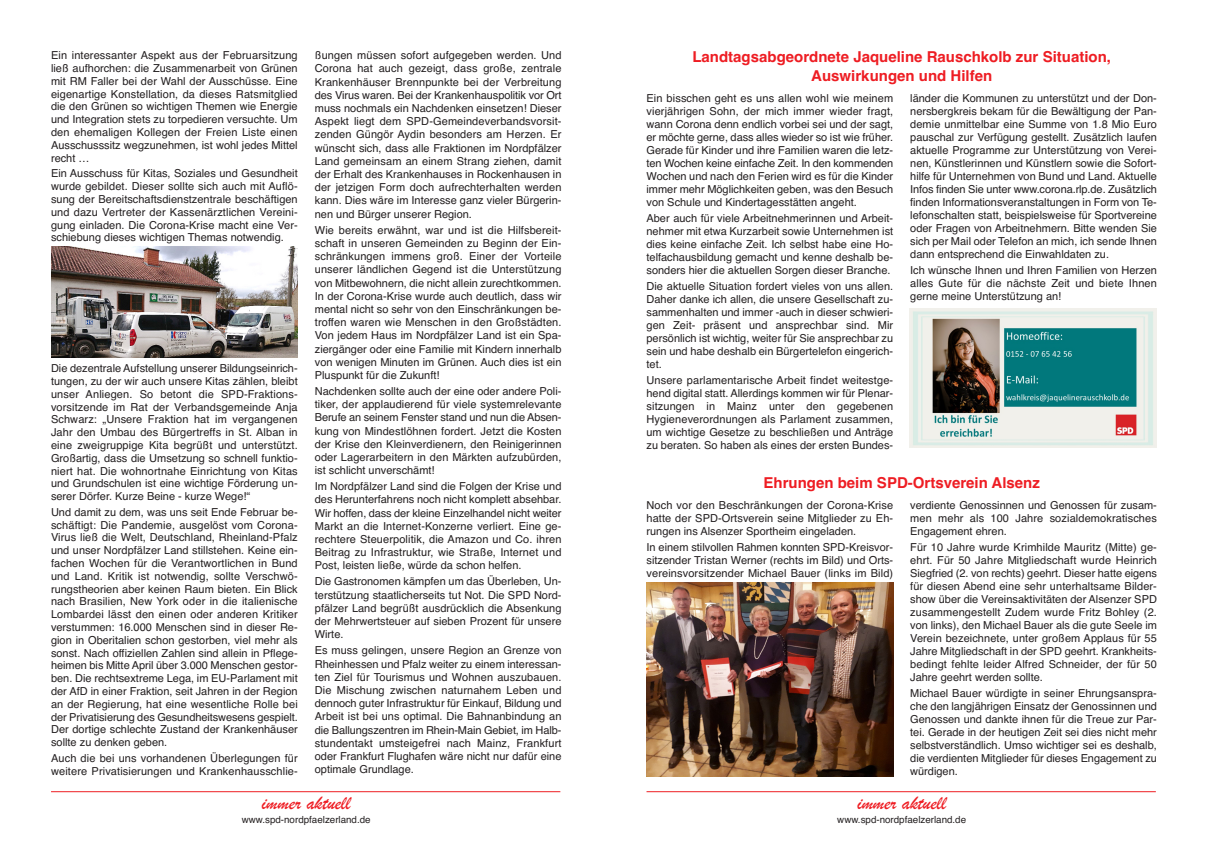
<style>
.page{position:relative;width:1208px;height:859px;background:#fff}
.page>*{position:absolute;margin:0;border:0;box-sizing:border-box;transform-origin:0 0}
.t1{font:20.4px "Brush Script";color:#ee1d23}
.t2{font:700 15px/18.6px "Helvetica";color:#ee1d23;text-align:center}
.t3{font:11px/13px "Helvetica";color:#231f20;text-align:justify}
.t4{font:9.8px "Helvetica";color:#231f20}
</style>
<div class="page">
<hr style="left:51px;top:791px;width:509px;height:1px;background:#ee1d23">
<img style="left:51px;top:247px;width:246px;height:111px">
<hr style="left:646px;top:791px;width:509px;height:1px;background:#ee1d23">
<img style="left:909px;top:309px;width:248px;height:139px">
<img style="left:646px;top:583px;width:247px;height:194px">
<p class="t3" style="left:51px;top:49px;width:248px">Ein interessanter Aspekt aus der Februarsitzung ließ aufhorchen: die Zusammenarbeit von Grünen mit RM Faller bei der Wahl der Ausschüsse. Eine eigenartige Konstellation, da dieses Ratsmitglied die den Grünen so wichtigen Themen wie Energie und Integration stets zu torpedieren versuchte. Um den ehemaligen Kollegen der Freien Liste einen Ausschusssitz wegzunehmen, ist wohl jedes Mittel recht …</p>
<p class="t3" style="left:51px;top:167px;width:248px">Ein Ausschuss für Kitas, Soziales und Gesundheit wurde gebildet. Dieser sollte sich auch mit Auflö&shy;sung der Bereitschaftsdienstzentrale beschäftigen und dazu Vertreter der Kassenärztlichen Vereini&shy;gung einladen. Die Corona-Krise macht eine Ver&shy;schiebung dieses wichtigen Themas notwendig.</p>
<p class="t3" style="left:51px;top:362px;width:248px">Die dezentrale Aufstellung unserer Bildungseinrich&shy;tungen, zu der wir auch unsere Kitas zählen, bleibt unser Anliegen. So betont die SPD-Fraktions&shy;vorsitzende im Rat der Verbandsgemeinde Anja Schwarz: „Unsere Fraktion hat im vergangenen Jahr den Umbau des Bürgertreffs in St. Alban in eine zweigruppige Kita begrüßt und unterstützt.<br>Großartig, dass die Umsetzung so schnell funktio&shy;niert hat. Die wohnortnahe Einrichtung von Kitas und Grundschulen ist eine wichtige Förderung un&shy;serer Dörfer. Kurze Beine - kurze Wege!“</p>
<p class="t3" style="left:51px;top:506px;width:248px">Und damit zu dem, was uns seit Ende Februar be&shy;schäftigt: Die Pandemie, ausgelöst vom Corona-Virus ließ die Welt, Deutschland, Rheinland-Pfalz und unser Nordpfälzer Land stillstehen. Keine ein&shy;fachen Wochen für die Verantwortlichen in Bund und Land. Kritik ist notwendig, sollte Verschwö&shy;rungstheorien aber keinen Raum bieten. Ein Blick nach Brasilien, New York oder in die italienische Lombardei lässt den einen oder anderen Kritiker verstummen: 16.000 Menschen sind in dieser Re&shy;gion in Oberitalien schon gestorben, viel mehr als sonst. Nach offiziellen Zahlen sind allein in Pflege&shy;heimen bis Mitte April über 3.000 Menschen gestor&shy;ben. Die rechtsextreme Lega, im EU-Parlament mit der AfD in einer Fraktion, seit Jahren in der Region an der Regierung, hat eine wesentliche Rolle bei der Privatisierung des Gesundheitswesens gespielt.<br>Der dortige schlechte Zustand der Krankenhäuser sollte zu denken geben.</p>
<p class="t3" style="left:51px;top:752px;width:248px">Auch die bei uns vorhandenen Überlegungen für weitere Privatisierungen und Krankenhausschlie-</p>
<p class="t3" style="left:315px;top:49px;width:248px">ßungen müssen sofort aufgegeben werden. Und Corona hat auch gezeigt, dass große, zentrale Krankenhäuser Brennpunkte bei der Verbreitung des Virus waren. Bei der Krankenhauspolitik vor Ort muss nochmals ein Nachdenken einsetzen! Dieser Aspekt liegt dem SPD-Gemeindeverbandsvorsit&shy;zenden Güngör Aydin besonders am Herzen. Er wünscht sich, dass alle Fraktionen im Nordpfälzer Land gemeinsam an einem Strang ziehen, damit der Erhalt des Krankenhauses in Rockenhausen in der jetzigen Form doch aufrechterhalten werden kann. Dies wäre im Interesse ganz vieler Bürgerin&shy;nen und Bürger unserer Region.</p>
<p class="t3" style="left:315px;top:223px;width:248px">Wie bereits erwähnt, war und ist die Hilfsbereit&shy;schaft in unseren Gemeinden zu Beginn der Ein&shy;schränkungen immens groß. Einer der Vorteile unserer ländlichen Gegend ist die Unterstützung von Mitbewohnern, die nicht allein zurechtkommen.<br>In der Corona-Krise wurde auch deutlich, dass wir mental nicht so sehr von den Einschränkungen be&shy;troffen waren wie Menschen in den Großstädten.<br>Von jedem Haus im Nordpfälzer Land ist ein Spa&shy;ziergänger oder eine Familie mit Kindern innerhalb von wenigen Minuten im Grünen. Auch dies ist ein Pluspunkt für die Zukunft!</p>
<p class="t3" style="left:315px;top:385px;width:248px">Nachdenken sollte auch der eine oder andere Poli&shy;tiker, der applaudierend für viele systemrelevante Berufe an seinem Fenster stand und nun die Absen&shy;kung von Mindestlöhnen fordert. Jetzt die Kosten der Krise den Kleinverdienern, den Reinigerinnen oder Lagerarbeitern in den Märkten aufzubürden, ist schlicht unverschämt!</p>
<p class="t3" style="left:315px;top:480px;width:248px">Im Nordpfälzer Land sind die Folgen der Krise und des Herunterfahrens noch nicht komplett absehbar.<br>Wir hoffen, dass der kleine Einzelhandel nicht weiter Markt an die Internet-Konzerne verliert. Eine ge&shy;rechtere Steuerpolitik, die Amazon und Co. ihren Beitrag zu Infrastruktur, wie Straße, Internet und Post, leisten ließe, würde da schon helfen.</p>
<p class="t3" style="left:315px;top:575px;width:248px">Die Gastronomen kämpfen um das Überleben, Un&shy;terstützung staatlicherseits tut Not. Die SPD Nord&shy;pfälzer Land begrüßt ausdrücklich die Absenkung der Mehrwertsteuer auf sieben Prozent für unsere Wirte.</p>
<p class="t3" style="left:315px;top:644px;width:248px">Es muss gelingen, unsere Region an Grenze von Rheinhessen und Pfalz weiter zu einem interessan&shy;ten Ziel für Tourismus und Wohnen auszubauen.<br>Die Mischung zwischen naturnahem Leben und dennoch guter Infrastruktur für Einkauf, Bildung und Arbeit ist bei uns optimal. Die Bahnanbindung an die Ballungszentren im Rhein-Main Gebiet, im Halb&shy;stundentakt umsteigefrei nach Mainz, Frankfurt oder Frankfurt Flughafen wäre nicht nur dafür eine optimale Grundlage.</p>
<h1 class="t1" style="left:262px;top:790px;width:90px">immer aktuell</h1>
<p class="t4" style="left:242px;top:814px;width:130px">www.spd-nordpfaelzerland.de</p>
<h2 class="t2" style="left:692px;top:48px;width:420px">Landtagsabgeordnete Jaqueline Rauschkolb zur Situation,<br>Auswirkungen und Hilfen</h2>
<p class="t3" style="left:646px;top:92px;width:248px">Ein bisschen geht es uns allen wohl wie meinem vierjährigen Sohn, der mich immer wieder fragt, wann Corona denn endlich vorbei sei und der sagt, er möchte gerne, dass alles wieder so ist wie früher.<br>Gerade für Kinder und ihre Familien waren die letz&shy;ten Wochen keine einfache Zeit. In den kommenden Wochen und nach den Ferien wird es für die Kinder immer mehr Möglichkeiten geben, was den Besuch von Schule und Kindertagesstätten angeht.</p>
<p class="t3" style="left:646px;top:212px;width:248px">Aber auch für viele Arbeitnehmerinnen und Arbeit&shy;nehmer mit etwa Kurzarbeit sowie Unternehmen ist dies keine einfache Zeit. Ich selbst habe eine Ho&shy;telfachausbildung gemacht und kenne deshalb be&shy;sonders hier die aktuellen Sorgen dieser Branche.</p>
<p class="t3" style="left:646px;top:280px;width:248px">Die aktuelle Situation fordert vieles von uns allen.<br>Daher danke ich allen, die unsere Gesellschaft zu&shy;sammenhalten und immer -auch in dieser schwieri&shy;gen Zeit- präsent und ansprechbar sind. Mir persönlich ist wichtig, weiter für Sie ansprechbar zu sein und habe deshalb ein Bürgertelefon eingerich&shy;tet.</p>
<p class="t3" style="left:646px;top:373px;width:248px">Unsere parlamentarische Arbeit findet weitestge&shy;hend digital statt. Allerdings kommen wir für Plenar&shy;sitzungen in Mainz unter den gegebenen Hygieneverordnungen als Parlament zusammen, um wichtige Gesetze zu beschließen und Anträge zu beraten. So haben als eines der ersten Bundes-</p>
<p class="t3" style="left:910px;top:92px;width:248px">länder die Kommunen zu unterstützt und der Don&shy;nersbergkreis bekam für die Bewältigung der Pan&shy;demie unmittelbar eine Summe von 1.8 Mio Euro pauschal zur Verfügung gestellt. Zusätzlich laufen aktuelle Programme zur Unterstützung von Verei&shy;nen, Künstlerinnen und Künstlern sowie die Sofort&shy;hilfe für Unternehmen von Bund und Land. Aktuelle Infos finden Sie unter www.corona.rlp.de. Zusätzlich finden Informationsveranstaltungen in Form von Te&shy;lefonschalten statt, beispielsweise für Sportvereine oder Fragen von Arbeitnehmern. Bitte wenden Sie sich per Mail oder Telefon an mich, ich sende Ihnen dann entsprechend die Einwahldaten zu.</p>
<p class="t3" style="left:910px;top:264px;width:248px">Ich wünsche Ihnen und Ihren Familien von Herzen alles Gute für die nächste Zeit und biete Ihnen gerne meine Unterstützung an!</p>
<h2 class="t2" style="left:763px;top:473px;width:278px">Ehrungen beim SPD-Ortsverein Alsenz</h2>
<p class="t3" style="left:646px;top:499px;width:248px">Noch vor den Beschränkungen der Corona-Krise hatte der SPD-Ortsverein seine Mitglieder zu Eh&shy;rungen ins Alsenzer Sportheim eingeladen.</p>
<p class="t3" style="left:646px;top:541px;width:248px">In einem stilvollen Rahmen konnten SPD-Kreisvor&shy;sitzender Tristan Werner (rechts im Bild) und Orts&shy;vereinsvorsitzender Michael Bauer (links im Bild)</p>
<p class="t3" style="left:910px;top:499px;width:248px">verdiente Genossinnen und Genossen für zusam&shy;men mehr als 100 Jahre sozialdemokratisches Engagement ehren.</p>
<p class="t3" style="left:910px;top:541px;width:248px">Für 10 Jahre wurde Krimhilde Mauritz (Mitte) ge&shy;ehrt. Für 50 Jahre Mitgliedschaft wurde Heinrich Siegfried (2. von rechts) geehrt. Dieser hatte eigens für diesen Abend eine sehr unterhaltsame Bilder&shy;show über die Vereinsaktivitäten der Alsenzer SPD zusammengestellt Zudem wurde Fritz Bohley (2. von links), den Michael Bauer als die gute Seele im Verein bezeichnete, unter großem Applaus für 55<br>Jahre Mitgliedschaft in der SPD geehrt. Krankheits&shy;bedingt fehlte leider Alfred Schneider, der für 50<br>Jahre geehrt werden sollte.</p>
<p class="t3" style="left:910px;top:687px;width:248px">Michael Bauer würdigte in seiner Ehrungsanspra&shy;che den langjährigen Einsatz der Genossinnen und Genossen und dankte ihnen für die Treue zur Par&shy;tei. Gerade in der heutigen Zeit sei dies nicht mehr selbstverständlich. Umso wichtiger sei es deshalb, die verdienten Mitglieder für dieses Engagement zu würdigen.</p>
<h1 class="t1" style="left:857px;top:790px;width:90px">immer aktuell</h1>
<p class="t4" style="left:837px;top:814px;width:130px">www.spd-nordpfaelzerland.de</p>
</div>
